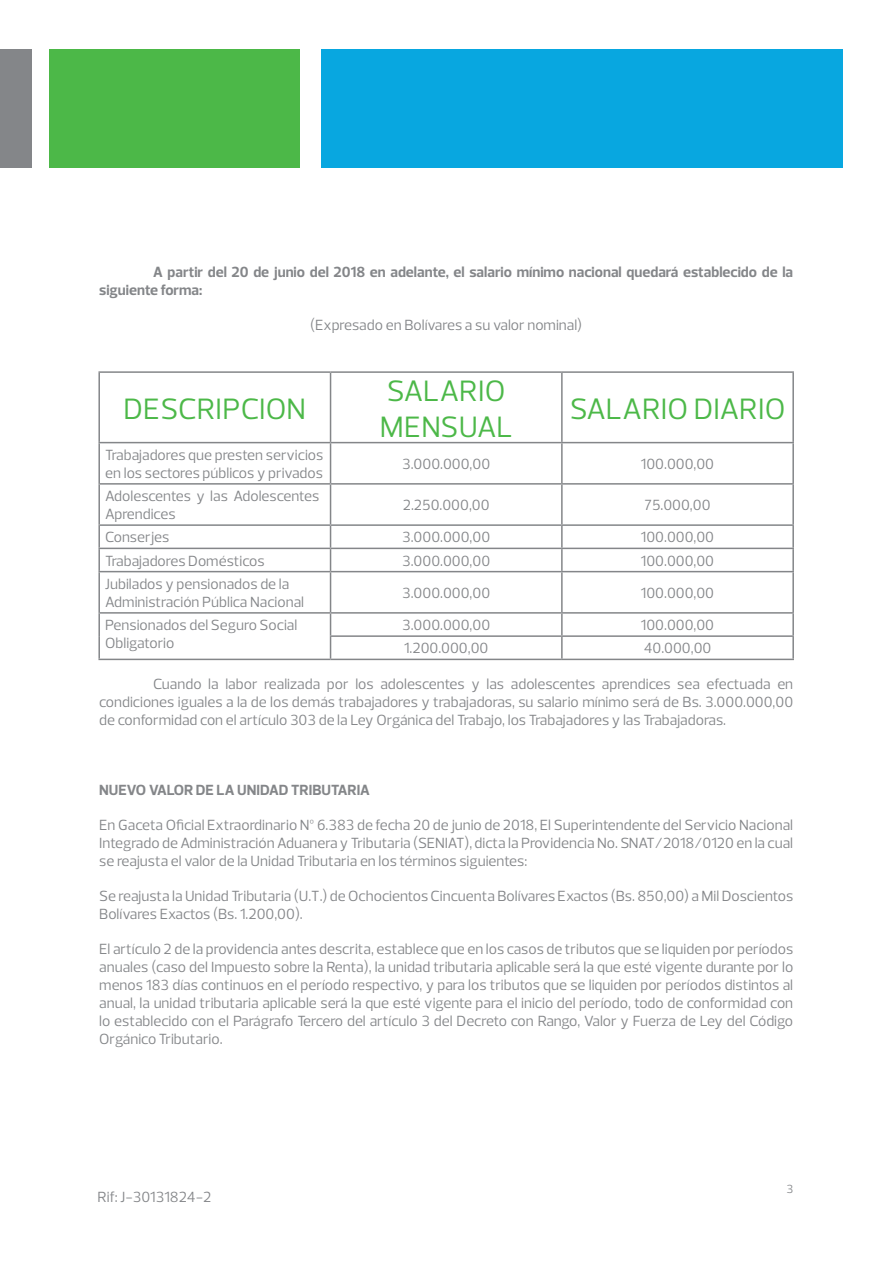
<style>
.page{position:relative;width:893px;height:1263px;background:#fff}
.page>*{position:absolute;margin:0;border:0;box-sizing:border-box;transform-origin:0 0}
.Cover_heading{font:30px/36px "Prelo";color:#4cb848}
.Body{font:15px/18px "Prelo";color:#848689;text-align:justify}
.Power_of_being_under{font:15px/18px "Prelo";color:#848689}
.Body-2{font:700 15px/18px "Prelo";color:#848689}
.Disclaimer{font:12px "Prelo";color:#848689}
</style>
<div class="page">
<div style="left:321px;top:50px;width:522px;height:118px;background:#08a7e0"></div>
<div style="left:50px;top:50px;width:250px;height:118px;background:#4cb848"></div>
<div style="left:0;top:50px;width:31px;height:118px;background:#848689"></div>
<hr style="left:98px;top:371px;width:233px;height:2px;background:#848689">
<hr style="left:98px;top:373px;width:2px;height:69px;background:#848689">
<hr style="left:331px;top:371px;width:231px;height:2px;background:#848689">
<hr style="left:330px;top:373px;width:1px;height:69px;background:#848689">
<hr style="left:562px;top:371px;width:232px;height:2px;background:#848689">
<hr style="left:561px;top:373px;width:2px;height:69px;background:#848689">
<hr style="left:792px;top:373px;width:2px;height:69px;background:#848689">
<hr style="left:98px;top:442px;width:233px;height:1px;background:#848689">
<hr style="left:98px;top:443px;width:2px;height:40px;background:#848689">
<hr style="left:331px;top:442px;width:231px;height:1px;background:#848689">
<hr style="left:330px;top:443px;width:1px;height:40px;background:#848689">
<hr style="left:562px;top:442px;width:232px;height:1px;background:#848689">
<hr style="left:561px;top:443px;width:2px;height:40px;background:#848689">
<hr style="left:792px;top:443px;width:2px;height:40px;background:#848689">
<hr style="left:98px;top:483px;width:233px;height:2px;background:#848689">
<hr style="left:98px;top:485px;width:2px;height:39px;background:#848689">
<hr style="left:331px;top:483px;width:231px;height:2px;background:#848689">
<hr style="left:330px;top:485px;width:1px;height:39px;background:#848689">
<hr style="left:562px;top:483px;width:232px;height:2px;background:#848689">
<hr style="left:561px;top:485px;width:2px;height:39px;background:#848689">
<hr style="left:792px;top:485px;width:2px;height:39px;background:#848689">
<hr style="left:98px;top:524px;width:233px;height:2px;background:#848689">
<hr style="left:98px;top:526px;width:2px;height:22px;background:#848689">
<hr style="left:331px;top:524px;width:231px;height:2px;background:#848689">
<hr style="left:562px;top:524px;width:232px;height:2px;background:#848689">
<hr style="left:561px;top:526px;width:2px;height:22px;background:#848689">
<hr style="left:792px;top:526px;width:2px;height:22px;background:#848689">
<hr style="left:98px;top:548px;width:233px;height:1px;background:#848689">
<hr style="left:98px;top:549px;width:2px;height:22px;background:#848689">
<hr style="left:331px;top:548px;width:231px;height:1px;background:#848689">
<svg style="left:330px;top:526px;width:1px;height:45px"></svg>
<hr style="left:562px;top:548px;width:232px;height:1px;background:#848689">
<hr style="left:561px;top:549px;width:2px;height:22px;background:#848689">
<hr style="left:792px;top:549px;width:2px;height:22px;background:#848689">
<hr style="left:98px;top:571px;width:233px;height:1px;background:#848689">
<hr style="left:98px;top:572px;width:2px;height:40px;background:#848689">
<hr style="left:331px;top:571px;width:231px;height:1px;background:#848689">
<hr style="left:330px;top:572px;width:1px;height:40px;background:#848689">
<hr style="left:562px;top:571px;width:232px;height:1px;background:#848689">
<hr style="left:561px;top:572px;width:2px;height:40px;background:#848689">
<hr style="left:792px;top:572px;width:2px;height:40px;background:#848689">
<hr style="left:98px;top:612px;width:233px;height:2px;background:#848689">
<hr style="left:98px;top:614px;width:2px;height:22px;background:#848689">
<hr style="left:331px;top:612px;width:231px;height:2px;background:#848689">
<hr style="left:562px;top:612px;width:232px;height:2px;background:#848689">
<hr style="left:561px;top:614px;width:2px;height:21px;background:#848689">
<hr style="left:792px;top:614px;width:2px;height:21px;background:#848689">
<hr style="left:98px;top:636px;width:2px;height:23px;background:#848689">
<hr style="left:330px;top:635px;width:232px;height:2px;background:#848689">
<svg style="left:330px;top:614px;width:1px;height:45px"></svg>
<hr style="left:562px;top:635px;width:232px;height:2px;background:#848689">
<hr style="left:561px;top:637px;width:2px;height:22px;background:#848689">
<hr style="left:792px;top:637px;width:2px;height:22px;background:#848689">
<hr style="left:98px;top:659px;width:233px;height:1px;background:#848689">
<hr style="left:331px;top:659px;width:231px;height:1px;background:#848689">
<hr style="left:562px;top:659px;width:232px;height:1px;background:#848689">
<p class="Body-2" style="left:99px;top:263px;width:695px;text-indent:54px">A partir del 20 de junio del 2018 en adelante, el salario mínimo nacional quedará establecido de la siguiente forma:</p>
<p class="Body" style="left:310px;top:316px;width:274px">(Expresado en Bolívares a su valor nominal)</p>
<p class="Cover_heading" style="left:124px;top:391px;width:184px">DESCRIPCION</p>
<p class="Cover_heading" style="left:380px;top:373px;width:134px">SALARIO<br>MENSUAL</p>
<p class="Cover_heading" style="left:570px;top:391px;width:217px">SALARIO DIARIO</p>
<p class="Power_of_being_under" style="left:105px;top:446px;width:220px">Trabajadores que presten servicios en los sectores públicos y privados</p>
<p class="Power_of_being_under" style="left:402px;top:455px;width:89px">3.000.000,00</p>
<p class="Power_of_being_under" style="left:641px;top:455px;width:75px">100.000,00</p>
<p class="Power_of_being_under" style="left:105px;top:487px;width:216px">Adolescentes y las Adolescentes<br>Aprendices</p>
<p class="Power_of_being_under" style="left:403px;top:496px;width:88px">2.250.000,00</p>
<p class="Power_of_being_under" style="left:644px;top:496px;width:68px">75.000,00</p>
<p class="Power_of_being_under" style="left:105px;top:528px;width:66px">Conserjes</p>
<p class="Power_of_being_under" style="left:402px;top:528px;width:89px">3.000.000,00</p>
<p class="Power_of_being_under" style="left:641px;top:528px;width:75px">100.000,00</p>
<p class="Power_of_being_under" style="left:105px;top:552px;width:161px">Trabajadores Domésticos</p>
<p class="Power_of_being_under" style="left:402px;top:552px;width:89px">3.000.000,00</p>
<p class="Power_of_being_under" style="left:641px;top:552px;width:75px">100.000,00</p>
<p class="Power_of_being_under" style="left:105px;top:575px;width:200px">Jubilados y pensionados de la<br>Administración Pública Nacional</p>
<p class="Power_of_being_under" style="left:402px;top:584px;width:89px">3.000.000,00</p>
<p class="Power_of_being_under" style="left:641px;top:584px;width:75px">100.000,00</p>
<p class="Power_of_being_under" style="left:105px;top:616px;width:194px">Pensionados del Seguro Social<br>Obligatorio</p>
<p class="Power_of_being_under" style="left:402px;top:616px;width:89px">3.000.000,00</p>
<p class="Power_of_being_under" style="left:641px;top:616px;width:75px">100.000,00</p>
<p class="Power_of_being_under" style="left:404px;top:639px;width:86px">1.200.000,00</p>
<p class="Power_of_being_under" style="left:644px;top:639px;width:69px">40.000,00</p>
<p class="Body" style="left:99px;top:675px;width:695px;text-indent:54px">Cuando la labor realizada por los adolescentes y las adolescentes aprendices sea efectuada en condiciones iguales a la de los demás trabajadores y trabajadoras, su salario mínimo será de Bs. 3.000.000,00 de conformidad con el artículo 303 de la Ley Orgánica del Trabajo, los Trabajadores y las Trabajadoras.</p>
<p class="Body-2" style="left:99px;top:781px;width:272px">NUEVO VALOR DE LA UNIDAD TRIBUTARIA</p>
<p class="Body" style="left:99px;top:816px;width:695px">En Gaceta Oficial Extraordinario Nº 6.383 de fecha 20 de junio de 2018, El Superintendente del Servicio Nacional Integrado de Administración Aduanera y Tributaria (SENIAT), dicta la Providencia No. SNAT/2018/0120 en la cual se reajusta el valor de la Unidad Tributaria en los términos siguientes:</p>
<p class="Body" style="left:99px;top:887px;width:695px">Se reajusta la Unidad Tributaria (U.T.) de Ochocientos Cincuenta Bolívares Exactos (Bs. 850,00) a Mil Doscientos<br>Bolívares Exactos (Bs. 1.200,00).</p>
<p class="Body" style="left:99px;top:940px;width:695px">El artículo 2 de la providencia antes descrita, establece que en los casos de tributos que se liquiden por períodos anuales (caso del Impuesto sobre la Renta), la unidad tributaria aplicable será la que esté vigente durante por lo menos 183 días continuos en el período respectivo, y para los tributos que se liquiden por períodos distintos al anual, la unidad tributaria aplicable será la que esté vigente para el inicio del período, todo de conformidad con lo establecido con el Parágrafo Tercero del artículo 3 del Decreto con Rango, Valor y Fuerza de Ley del Código Orgánico Tributario.</p>
<p class="Power_of_being_under" style="left:98px;top:1188px;width:115px">Rif: J-30131824-2</p>
<p class="Disclaimer" style="left:787px;top:1181px;width:8px">3</p>
</div>
